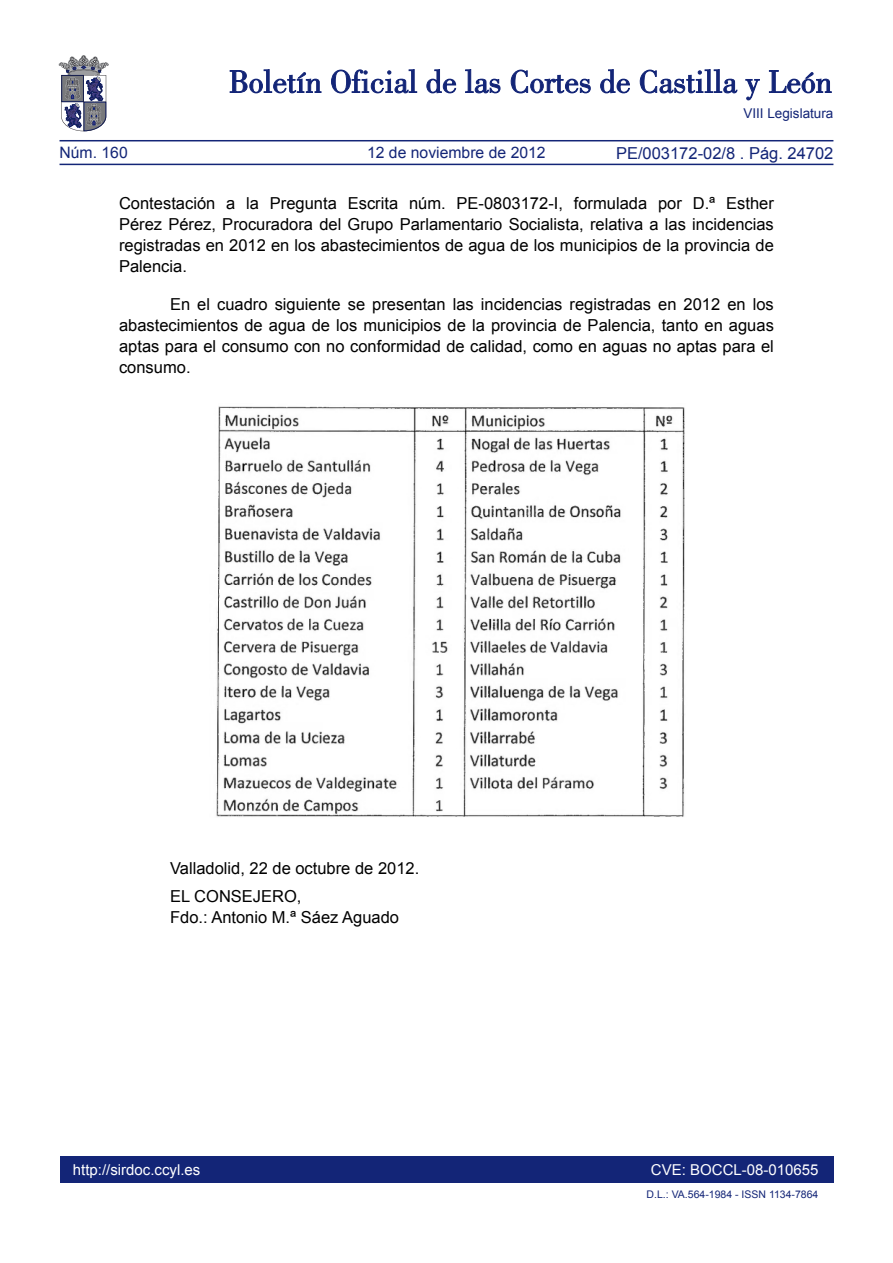
<style>
.page{position:relative;width:893px;height:1263px;background:#fff}
.page>*{position:absolute;margin:0;border:0;box-sizing:border-box;transform-origin:0 0}
.TEXTO_NORMAL{font:16.5px/21px "Arial";color:#000;text-align:justify}
.t1{font:16.5px "Arial";color:#132577}
.t2{font:15.75px "Arial";color:#132577}
.t3{font:15px "Arial";color:#fff}
.t4{font:13.5px "Arial";color:#132577}
.TEXTO_NORMAL-2{font:10.5px "Arial";color:#132577}
</style>
<div class="page">
<div style="left:60px;top:1157px;width:773px;height:26px;background:#132577"></div>
<hr style="left:60px;top:164px;width:773px;height:1px;background:#132577">
<hr style="left:60px;top:140px;width:773px;height:1px;background:#132577">
<svg style="left:230px;top:69px;width:91px;height:24px"></svg>
<svg style="left:331px;top:69px;width:86px;height:24px"></svg>
<svg style="left:426px;top:69px;width:30px;height:24px"></svg>
<svg style="left:465px;top:69px;width:35px;height:24px"></svg>
<svg style="left:511px;top:70px;width:80px;height:23px"></svg>
<svg style="left:600px;top:69px;width:30px;height:24px"></svg>
<svg style="left:640px;top:69px;width:97px;height:24px"></svg>
<svg style="left:745px;top:79px;width:15px;height:21px"></svg>
<svg style="left:769px;top:70px;width:62px;height:23px"></svg>
<svg style="left:59px;top:55px;width:49px;height:76px"></svg>
<img style="left:216px;top:406px;width:469px;height:411px">
<p class="t4" style="left:743px;top:105px;width:92px">VIII Legislatura</p>
<p class="t1" style="left:616px;top:142px;width:219px">PE/003172-02/8 . Pág. 24702</p>
<p class="TEXTO_NORMAL" style="left:119px;top:193px;width:656px">Contestación a la Pregunta Escrita núm. PE-0803172-I, formulada por D.ª Esther Pérez Pérez, Procuradora del Grupo Parlamentario Socialista, relativa a las incidencias registradas en 2012 en los abastecimientos de agua de los municipios de la provincia de Palencia.</p>
<p class="TEXTO_NORMAL" style="left:119px;top:294px;width:656px;text-indent:51px">En el cuadro siguiente se presentan las incidencias registradas en 2012 en los abastecimientos de agua de los municipios de la provincia de Palencia, tanto en aguas aptas para el consumo con no conformidad de calidad, como en aguas no aptas para el consumo.</p>
<p class="t2" style="left:60px;top:142px;width:70px">Núm. 160</p>
<p class="t2" style="left:367px;top:142px;width:180px">12 de noviembre de 2012</p>
<p class="TEXTO_NORMAL" style="left:170px;top:857px;width:251px">Valladolid, 22 de octubre de 2012.</p>
<p class="TEXTO_NORMAL" style="left:170px;top:885px;width:133px">EL CONSEJERO,</p>
<p class="TEXTO_NORMAL" style="left:170px;top:906px;width:230px">Fdo.: Antonio M.ª Sáez Aguado</p>
<p class="t3" style="left:73px;top:1159px;width:129px">http://sirdoc.ccyl.es</p>
<p class="t3" style="left:651px;top:1159px;width:169px">CVE: BOCCL-08-010655</p>
<p class="TEXTO_NORMAL-2" style="left:647px;top:1188px;width:173px">D.L.: VA.564-1984 - ISSN 1134-7864</p>
</div>
